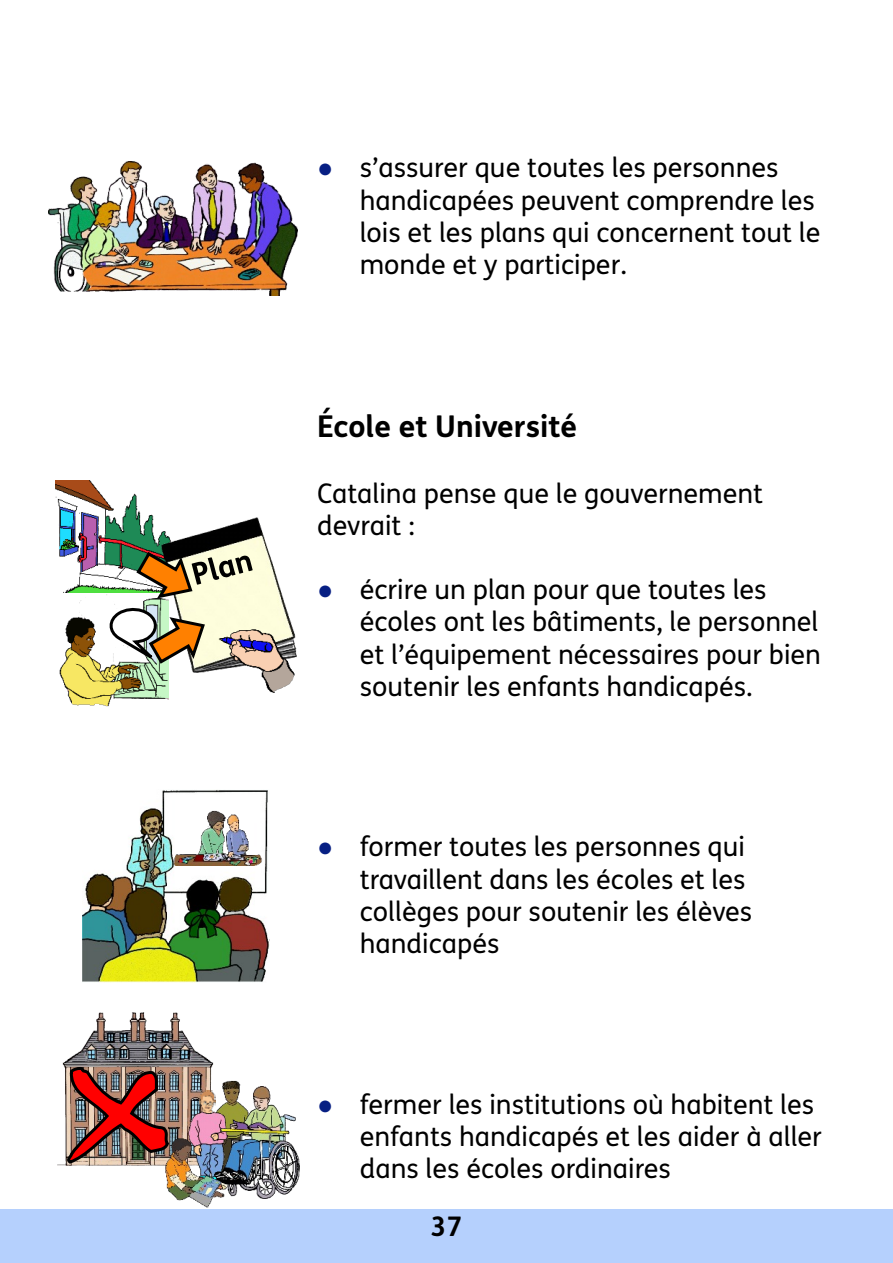
<style>
.page{position:relative;width:893px;height:1263px;background:#fff}
.page>*{position:absolute;margin:0;border:0;box-sizing:border-box;transform-origin:0 0}
.t1{font:700 30px "FS Me";color:#000}
.t2{font:27px/32.2px "FS Me";color:#000}
.t3{font:700 27px "FS Me";color:#000}
.s1{font-family:"Times New Roman";color:#071f83}
</style>
<div class="page">
<div style="left:0;top:1209px;width:893px;height:54px;background:#b5d0fd"></div>
<img style="left:56px;top:481px;width:106px;height:111px">
<img style="left:59px;top:600px;width:110px;height:107px">
<img style="left:162px;top:517px;width:130px;height:108px">
<svg style="left:104px;top:550px;width:149px;height:123px"></svg>
<img style="left:219px;top:625px;width:77px;height:68px">
<img style="left:49px;top:162px;width:248px;height:134px">
<img style="left:58px;top:1013px;width:156px;height:153px">
<img style="left:212px;top:1079px;width:29px;height:11px">
<img style="left:199px;top:1090px;width:16px;height:21px">
<img style="left:188px;top:1111px;width:27px;height:26px">
<img style="left:215px;top:1087px;width:85px;height:111px">
<img style="left:164px;top:1137px;width:66px;height:70px">
<img style="left:82px;top:790px;width:188px;height:192px">
<img style="left:174px;top:809px;width:89px;height:56px">
<img style="left:66px;top:1065px;width:106px;height:100px">
<p class="t2" style="left:360px;top:154px;width:462px;text-indent:-43px"><span class="s1">●</span> s’assurer que toutes les personnes handicapées peuvent comprendre les lois et les plans qui concernent tout le monde et y participer.</p>
<h2 class="t1" style="left:317px;top:415px;width:261px">École et Université</h2>
<p class="t2" style="left:317px;top:480px;width:447px">Catalina pense que le gouvernement devrait :</p>
<p class="t2" style="left:360px;top:576px;width:463px;text-indent:-43px"><span class="s1">●</span> écrire un plan pour que toutes les écoles ont les bâtiments, le personnel et l’équipement nécessaires pour bien soutenir les enfants handicapés.</p>
<p class="t2" style="left:360px;top:833px;width:394px;text-indent:-43px"><span class="s1">●</span> former toutes les personnes qui travaillent dans les écoles et les collèges pour soutenir les élèves handicapés</p>
<p class="t2" style="left:360px;top:1090px;width:464px;text-indent:-43px"><span class="s1">●</span> fermer les institutions où habitent les enfants handicapés et les aider à aller dans les écoles ordinaires</p>
<p class="t3" style="left:431px;top:1216px;width:33px">37</p>
</div>
